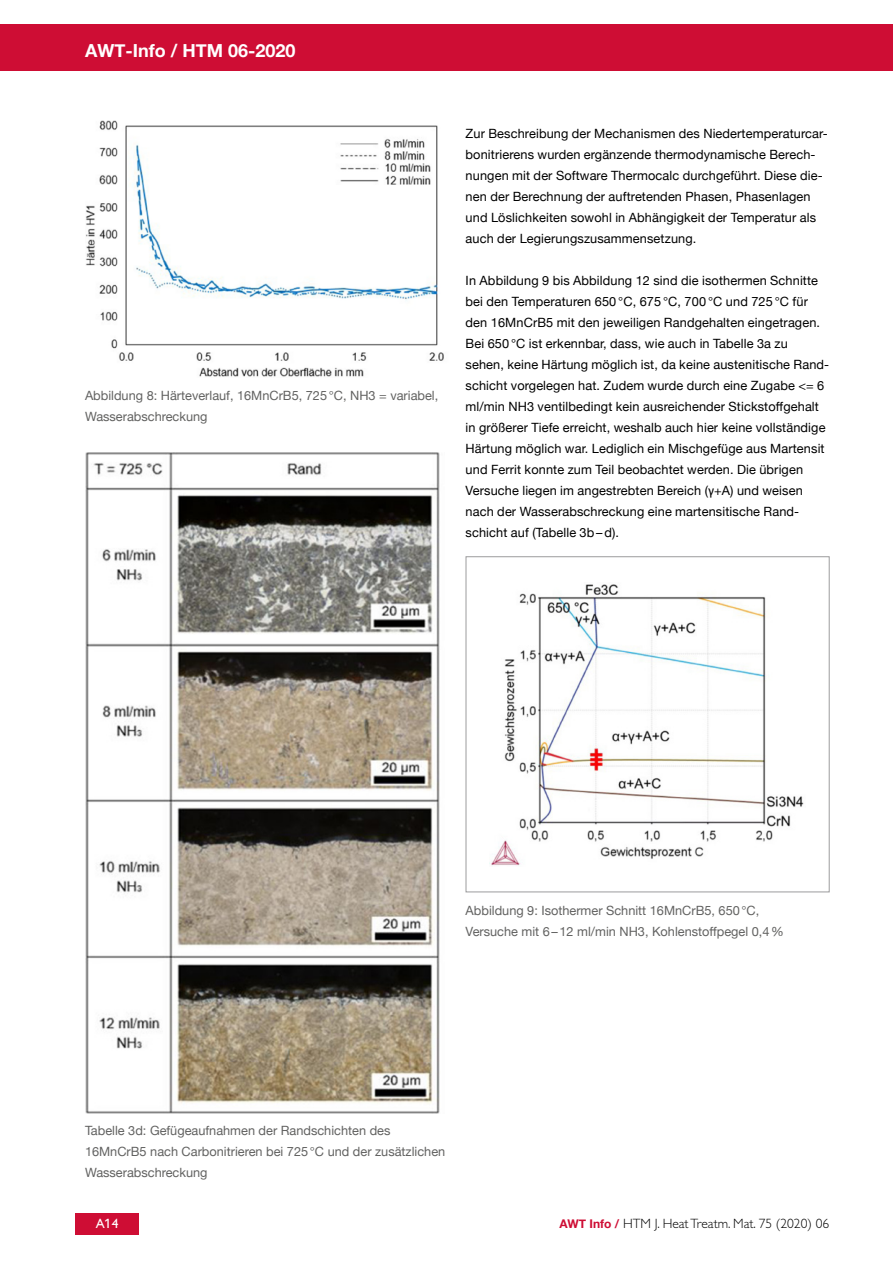
<style>
.page{position:relative;width:893px;height:1263px;background:#fff}
.page>*{position:absolute;margin:0;border:0;box-sizing:border-box;transform-origin:0 0}
.t1{font:700 18px "Helvetica Neue";color:#fff}
.t2{font:13.5px "Gill Sans HTM Light";color:#000}
.t3{font:13.5px "Gill Sans HTM Regular";color:#fff}
.t4{font:12.75px/21px "Helvetica Neue";letter-spacing:.01em;color:#000}
.t5{font:12.75px/21px "Helvetica Neue";color:#626261}
.s1{font-family:"Helvetica Neue";font-weight:700;font-size:12px;color:#ce0d34}
</style>
<div class="page">
<img style="left:86px;top:120px;width:358px;height:257px">
<img style="left:85px;top:452px;width:355px;height:662px">
<img style="left:490px;top:584px;width:314px;height:282px">
<div style="left:466px;top:556px;width:364px;height:336px;border:1px solid #9c9c9d"></div>
<div style="left:0;top:25px;width:893px;height:46px;background:#ce0d34"></div>
<div style="left:75px;top:1213px;width:64px;height:21px;background:#ce0d34"></div>
<h1 class="t1" style="left:85px;top:36px;width:212px">AWT-Info / HTM 06-2020</h1>
<p class="t5" style="left:85px;top:386px;width:355px">Abbildung 8: Härteverlauf, 16MnCrB5, 725°C, NH3 = variabel,<br>Wasserabschreckung</p>
<p class="t4" style="left:466px;top:123px;width:364px">Zur Beschreibung der Mechanismen des Niedertemperaturcar&shy;bonitrierens wurden ergänzende thermodynamische Berech&shy;nungen mit der Software Thermocalc durchgeführt. Diese die&shy;nen der Berechnung der auftretenden Phasen, Phasenlagen und Löslichkeiten sowohl in Abhängigkeit der Temperatur als auch der Legierungszusammensetzung.</p>
<p class="t4" style="left:466px;top:270px;width:365px">In Abbildung 9 bis Abbildung 12 sind die isothermen Schnitte bei den Temperaturen 650 °C, 675 °C, 700 °C und 725 °C für den 16MnCrB5 mit den jeweiligen Randgehalten eingetragen.<br>Bei 650 °C ist erkennbar, dass, wie auch in Tabelle 3a zu sehen, keine Härtung möglich ist, da keine austenitische Rand&shy;schicht vorgelegen hat. Zudem wurde durch eine Zugabe &lt;= 6 ml/min NH3 ventilbedingt kein ausreichender Stickstoffgehalt in größerer Tiefe erreicht, weshalb auch hier keine vollständige Härtung möglich war. Lediglich ein Mischgefüge aus Martensit und Ferrit konnte zum Teil beobachtet werden. Die übrigen Versuche liegen im angestrebten Bereich (γ+A) und weisen nach der Wasserabschreckung eine martensitische Rand&shy;schicht auf (Tabelle 3b–d).</p>
<p class="t5" style="left:466px;top:900px;width:320px">Abbildung 9: Isothermer Schnitt 16MnCrB5, 650°C,<br>Versuche mit 6–12 ml/min NH3, Kohlenstoffpegel 0,4%</p>
<p class="t5" style="left:85px;top:1121px;width:362px">Tabelle 3d: Gefügeaufnahmen der Randschichten des<br>16MnCrB5 nach Carbonitrieren bei 725°C und der zusätzlichen<br>Wasserabschreckung</p>
<p class="t3" style="left:96px;top:1216px;width:24px">A14</p>
<p class="t2" style="left:560px;top:1216px;width:271px"><span class="s1">AWT Info /</span> HTM J. Heat Treatm. Mat. 75 (2020) 06</p>
</div>
